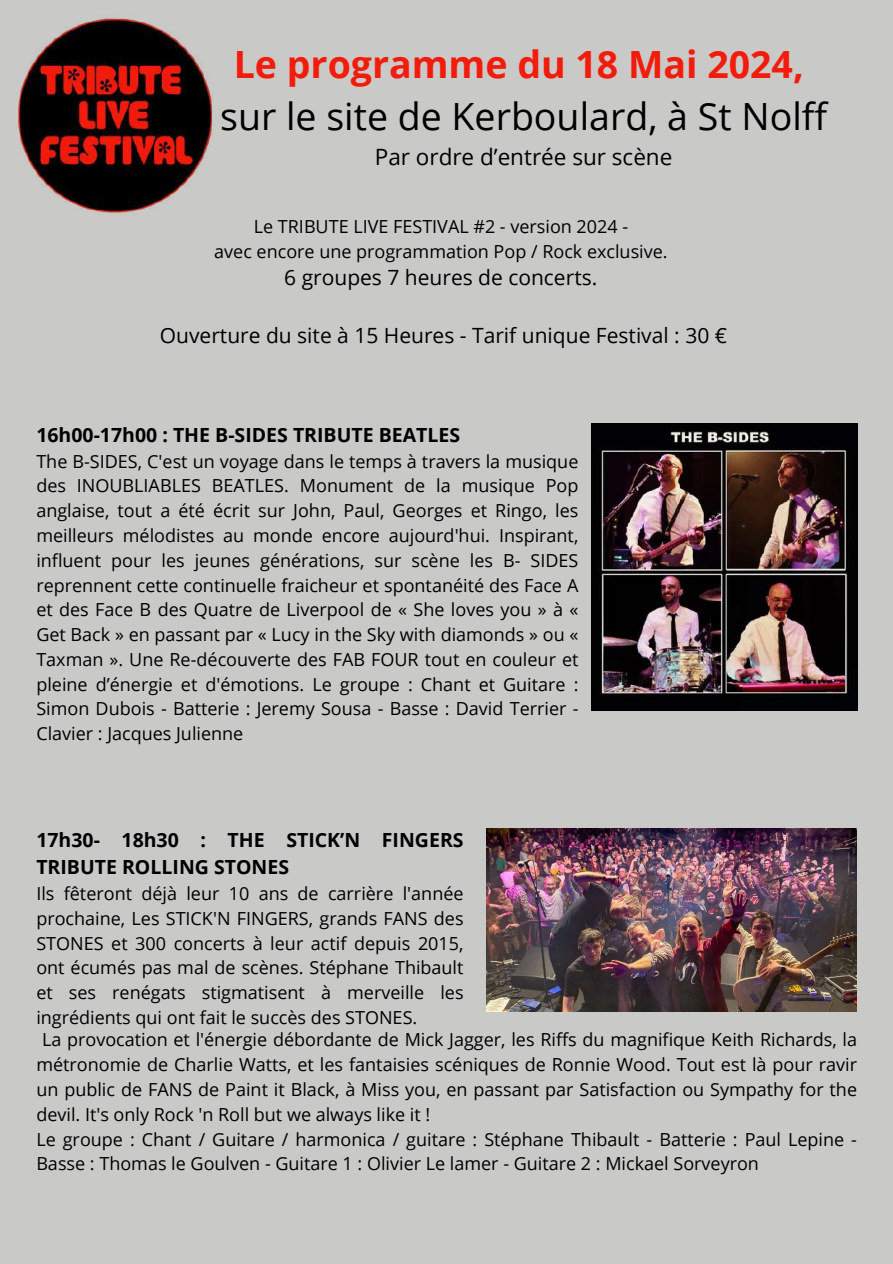
<style>
.page{position:relative;width:893px;height:1264px;background:#fff}
.page>*{position:absolute;margin:0;border:0;box-sizing:border-box;transform-origin:0 0}
.t1{font:37.5px "Open Sans";color:#000}
.t2{font:700 37.5px "Open Sans";color:#f31b0b}
.t3{font:22.5px "Open Sans";color:#000}
.t4{font:21px "Open Sans";color:#000}
.t5{font:700 19.5px/27px "Open Sans";color:#000}
.t6{font:18px/24.8px "Open Sans";color:#000;text-align:justify}
</style>
<div class="page">
<div style="left:0;top:0;width:892px;height:1263px;background:#c9c9c8"></div>
<img style="left:18px;top:18px;width:194px;height:195px">
<img style="left:592px;top:423px;width:265px;height:287px">
<img style="left:486px;top:829px;width:370px;height:182px">
<h1 class="t2" style="left:234px;top:38px;width:571px">Le programme du 18 Mai 2024,</h1>
<h1 class="t1" style="left:220px;top:90px;width:608px">sur le site de Kerboulard, à St Nolff</h1>
<p class="t3" style="left:375px;top:141px;width:299px">Par ordre d’entrée sur scène</p>
<p class="t6" style="left:214px;top:213px;width:455px;text-align:center">Le TRIBUTE LIVE FESTIVAL #2 - version 2024 -<br>avec encore une programmation Pop / Rock exclusive.</p>
<p class="t4" style="left:284px;top:262px;width:314px">6 groupes 7 heures de concerts.</p>
<p class="t4" style="left:160px;top:321px;width:568px">Ouverture du site à 15 Heures - Tarif unique Festival : 30 €</p>
<p class="t5" style="left:36px;top:421px;width:425px">16h00-17h00 : THE B-SIDES TRIBUTE BEATLES</p>
<p class="t6" style="left:36px;top:448px;width:543px">The B-SIDES, C'est un voyage dans le temps à travers la musique des INOUBLIABLES BEATLES. Monument de la musique Pop anglaise, tout a été écrit sur John, Paul, Georges et Ringo, les meilleurs mélodistes au monde encore aujourd'hui. Inspirant, influent pour les jeunes générations, sur scène les B- SIDES reprennent cette continuelle fraicheur et spontanéité des Face A et des Face B des Quatre de Liverpool de « She loves you » à « Get Back » en passant par « Lucy in the Sky with diamonds » ou « Taxman ». Une Re-découverte des FAB FOUR tout en couleur et pleine d’énergie et d'émotions. Le groupe : Chant et Guitare :<br>Simon Dubois - Batterie : Jeremy Sousa - Basse : David Terrier - Clavier : Jacques Julienne</p>
<p class="t5" style="left:36px;top:826px;width:428px">17h30- 18h30 : THE STICK’N FINGERS<br>TRIBUTE ROLLING STONES</p>
<p class="t6" style="left:36px;top:880px;width:429px">Ils fêteront déjà leur 10 ans de carrière l'année prochaine, Les STICK'N FINGERS, grands FANS des STONES et 300 concerts à leur actif depuis 2015, ont écumés pas mal de scènes. Stéphane Thibault et ses renégats stigmatisent à merveille les ingrédients qui ont fait le succès des STONES.</p>
<p class="t6" style="left:36px;top:1027px;width:822px;text-align:left;text-indent:6px">La provocation et l'énergie débordante de Mick Jagger, les Riffs du magnifique Keith Richards, la métronomie de Charlie Watts, et les fantaisies scéniques de Ronnie Wood. Tout est là pour ravir un public de FANS de Paint it Black, à Miss you, en passant par Satisfaction ou Sympathy for the devil. It's only Rock 'n Roll but we always like it !<br>Le groupe : Chant / Guitare / harmonica / guitare : Stéphane Thibault - Batterie : Paul Lepine - Basse : Thomas le Goulven - Guitare 1 : Olivier Le lamer - Guitare 2 : Mickael Sorveyron</p>
</div>
